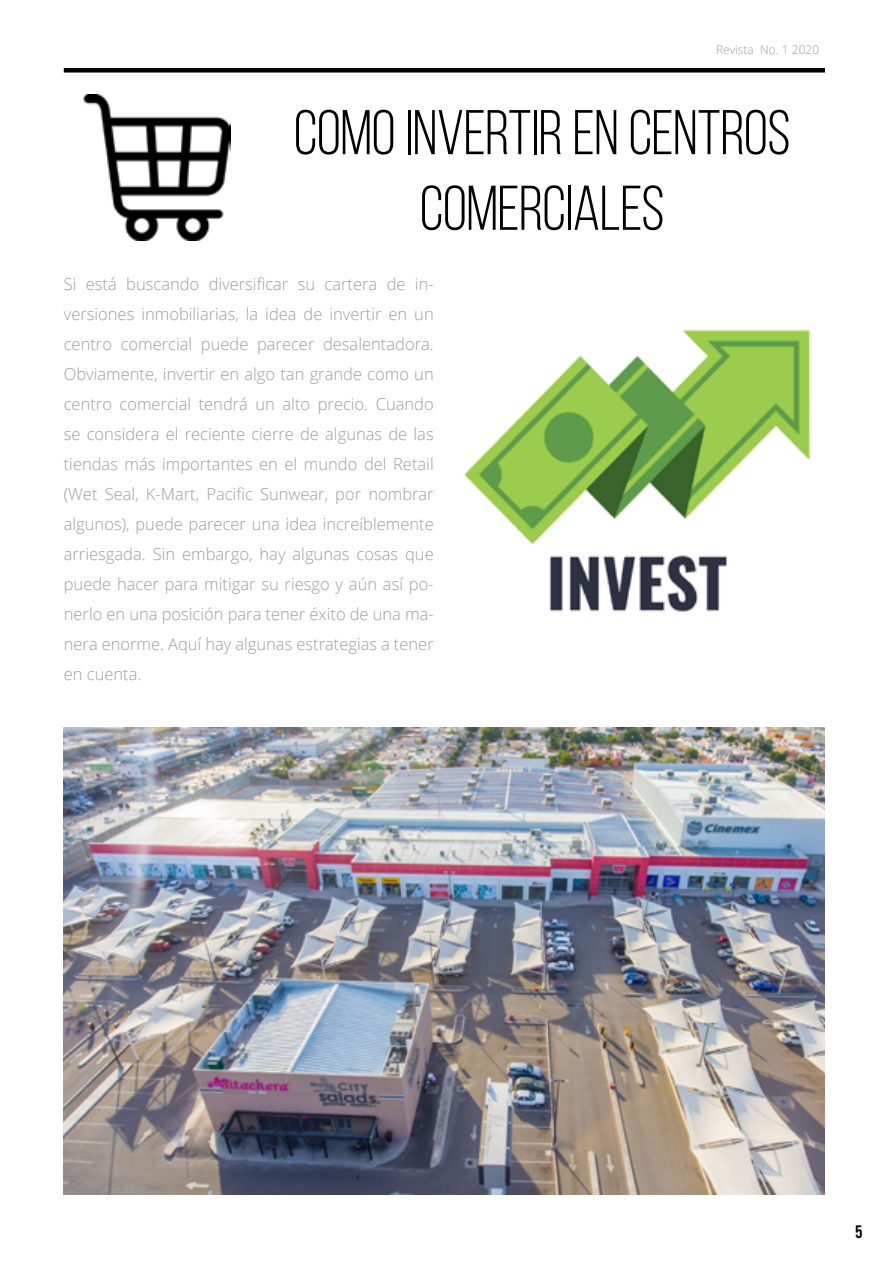
<style>
.page{position:relative;width:893px;height:1263px;background:#fff}
.page>*{position:absolute;margin:0;border:0;box-sizing:border-box;transform-origin:0 0}
.t1{font:63px/75.6px "Bebas Neue";letter-spacing:-.01em;color:#000;text-align:center}
.t2{font:18px "Bebas";color:#000}
.t3{font:300 16.5px/30px "Open Sans";color:#9f9d9d;text-align:justify}
.t4{font:300 12px "Open Sans";color:#9f9d9d}
</style>
<div class="page">
<div style="left:64px;top:68px;width:761px;height:5px;background:#000"></div>
<img style="left:64px;top:728px;width:761px;height:467px">
<img style="left:464px;top:329px;width:347px;height:283px">
<img style="left:84px;top:95px;width:147px;height:146px">
<p class="t4" style="left:716px;top:41px;width:105px">Revista No. 1 2020</p>
<h1 class="t1" style="left:294px;top:94px;width:498px">COMO INVERTIR EN CENTROS<br>COMERCIALES</h1>
<p class="t3" style="left:64px;top:269px;width:371px">Si está buscando diversificar su cartera de in&shy;versiones inmobiliarias, la idea de invertir en un centro comercial puede parecer desalentadora.<br>Obviamente, invertir en algo tan grande como un centro comercial tendrá un alto precio. Cuando se considera el reciente cierre de algunas de las tiendas más importantes en el mundo del Retail (Wet Seal, K-Mart, Pacific Sunwear, por nombrar algunos), puede parecer una idea increíblemente arriesgada. Sin embargo, hay algunas cosas que puede hacer para mitigar su riesgo y aún así po&shy;nerlo en una posición para tener éxito de una ma&shy;nera enorme. Aquí hay algunas estrategias a tener en cuenta.</p>
<p class="t2" style="left:855px;top:1223px;width:9px">5</p>
</div>
